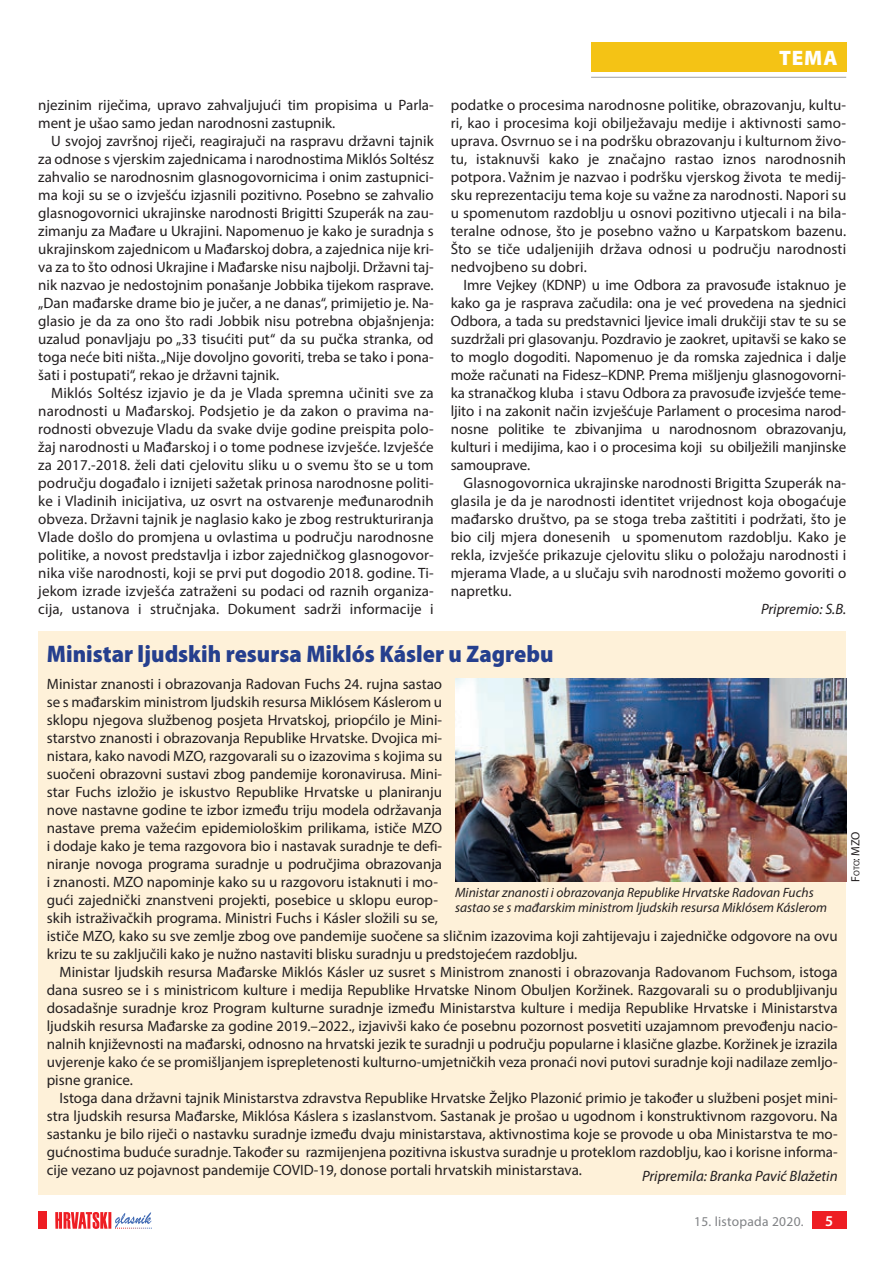
<style>
.page{position:relative;width:893px;height:1263px;background:#fff}
.page>*{position:absolute;margin:0;border:0;box-sizing:border-box;transform-origin:0 0}
.t1{font:900 semi-condensed 24px "Myriad Pro";color:#253f8e}
.t2{font:900 21px "Myriad Pro";color:#fff}
.t3{font:15px/18px "Myriad Pro";color:#231f20;text-align:justify}
.t4{font:italic 15px "Myriad Pro";color:#231f20}
.t5{font:600 15px "Myriad Pro";color:#fff}
.t6{font:italic 13.5px/15px "Myriad Pro";color:#231f20}
.t7{font:13.5px "Myriad Pro";letter-spacing:.02em;color:#808285}
.t8{font:12px "Myriad Pro";color:#231f20}
.s1{font-size:8.4px}
</style>
<div class="page">
<div style="left:812px;top:1212px;width:34px;height:17px;background:#ee1d23"></div>
<svg style="left:55px;top:1212px;width:97px;height:17px"></svg>
<div style="left:38px;top:1212px;width:9px;height:17px;background:#ee1d23"></div>
<div style="left:591px;top:43px;width:255px;height:29px;background:#f4c315"></div>
<hr style="left:591px;top:77px;width:255px;height:1px;background:#a8a9ad">
<div style="left:38px;top:631px;width:808px;height:564px;background:#fef1d9"></div>
<img style="left:455px;top:678px;width:391px;height:203px">
<h2 class="t2" style="left:779px;top:44px;width:60px">TEMA</h2>
<p class="t3" style="left:38px;top:96px;width:397px">njezinim riječima, upravo zahvaljujući tim propisima u Parla&shy;ment je ušao samo jedan narodnosni zastupnik.</p>
<p class="t3" style="left:38px;top:132px;width:397px;text-indent:13px">U svojoj završnoj riječi, reagirajuči na raspravu državni tajnik za odnose s vjerskim zajednicama i narodnostima Miklós Soltész zahvalio se narodnosnim glasnogovornicima i onim zastupnici&shy;ma koji su se o izvješću izjasnili pozitivno. Posebno se zahvalio glasnogovornici ukrajinske narodnosti Brigitti Szuperák na zau&shy;zimanju za Mađare u Ukrajini. Napomenuo je kako je suradnja s ukrajinskom zajednicom u Mađarskoj dobra, a zajednica nije kri&shy;va za to što odnosi Ukrajine i Mađarske nisu najbolji. Državni taj&shy;nik nazvao je nedostojnim ponašanje Jobbika tijekom rasprave. „Dan mađarske drame bio je jučer, a ne danas“, primijetio je. Na&shy;glasio je da za ono što radi Jobbik nisu potrebna objašnjenja: uzalud ponavljaju po „33 tisućiti put“ da su pučka stranka, od toga neće biti ništa. „Nije dovoljno govoriti, treba se tako i pona&shy;šati i postupati“, rekao je državni tajnik.</p>
<p class="t3" style="left:38px;top:384px;width:397px;text-indent:13px">Miklós Soltész izjavio je da je Vlada spremna učiniti sve za narodnosti u Mađarskoj. Podsjetio je da zakon o pravima na&shy;rodnosti obvezuje Vladu da svake dvije godine preispita polo&shy;žaj narodnosti u Mađarskoj i o tome podnese izvješće. Izvješće za 2017.-2018. želi dati cjelovitu sliku u o svemu što se u tom području događalo i iznijeti sažetak prinosa narodnosne politi&shy;ke i Vladinih inicijativa, uz osvrt na ostvarenje međunarodnih obveza. Državni tajnik je naglasio kako je zbog restrukturiranja Vlade došlo do promjena u ovlastima u području narodnosne politike, a novost predstavlja i izbor zajedničkog glasnogovor&shy;nika više narodnosti, koji se prvi put dogodio 2018. godine. Ti&shy;jekom izrade izvješća zatraženi su podaci od raznih organiza&shy;cija, ustanova i stručnjaka. Dokument sadrži informacije i</p>
<p class="t3" style="left:451px;top:96px;width:397px">podatke o procesima narodnosne politike, obrazovanju, kultu&shy;ri, kao i procesima koji obilježavaju medije i aktivnosti samo&shy;uprava. Osvrnuo se i na podršku obrazovanju i kulturnom živo&shy;tu, istaknuvši kako je značajno rastao iznos narodnosnih potpora. Važnim je nazvao i podršku vjerskog života te medij&shy;sku reprezentaciju tema koje su važne za narodnosti. Napori su u spomenutom razdoblju u osnovi pozitivno utjecali i na bila&shy;teralne odnose, što je posebno važno u Karpatskom bazenu.<br>Što se tiče udaljenijih država odnosi u području narodnosti nedvojbeno su dobri.</p>
<p class="t3" style="left:451px;top:276px;width:397px;text-indent:13px">Imre Vejkey (KDNP) u ime Odbora za pravosuđe istaknuo je kako ga je rasprava začudila: ona je već provedena na sjednici Odbora, a tada su predstavnici ljevice imali drukčiji stav te su se suzdržali pri glasovanju. Pozdravio je zaokret, upitavši se kako se to moglo dogoditi. Napomenuo je da romska zajednica i dalje može računati na Fidesz–KDNP. Prema mišljenju glasnogovorni&shy;ka stranačkog kluba i stavu Odbora za pravosuđe izvješće teme&shy;ljito i na zakonit način izvješćuje Parlament o procesima narod&shy;nosne politike te zbivanjima u narodnosnom obrazovanju, kulturi i medijima, kao i o procesima koji su obilježili manjinske samouprave.</p>
<p class="t3" style="left:451px;top:474px;width:397px;text-indent:13px">Glasnogovornica ukrajinske narodnosti Brigitta Szuperák na&shy;glasila je da je narodnosti identitet vrijednost koja obogaćuje mađarsko društvo, pa se stoga treba zaštititi i podržati, što je bio cilj mjera donesenih u spomenutom razdoblju. Kako je rekla, izvješće prikazuje cjelovitu sliku o položaju narodnosti i mjerama Vlade, a u slučaju svih narodnosti možemo govoriti o napretku.</p>
<p class="t4" style="left:761px;top:600px;width:87px">Pripremio: S.B.</p>
<h1 class="t1" style="left:47px;top:638px;width:508px">Ministar ljudskih resursa Miklós Kásler u Zagrebu</h1>
<p class="t3" style="left:47px;top:674px;width:792px;text-align:left">Ministar znanosti i obrazovanja Radovan Fuchs 24. rujna sastao<br>se s mađarskim ministrom ljudskih resursa Miklósem Káslerom u<br>sklopu njegova službenog posjeta Hrvatskoj, priopćilo je Mini-<br>starstvo znanosti i obrazovanja Republike Hrvatske. Dvojica mi-<br>nistara, kako navodi MZO, razgovarali su o izazovima s kojima su<br>suočeni obrazovni sustavi zbog pandemije koronavirusa. Mini-<br>star Fuchs izložio je iskustvo Republike Hrvatske u planiranju<br>nove nastavne godine te izbor između triju modela održavanja<br>nastave prema važećim epidemiološkim prilikama, ističe MZO<br>i dodaje kako je tema razgovora bio i nastavak suradnje te defi-<br>niranje novoga programa suradnje u područjima obrazovanja<br>i znanosti. MZO napominje kako su u razgovoru istaknuti i mo-<br>gući zajednički znanstveni projekti, posebice u sklopu europ-<br>skih istraživačkih programa. Ministri Fuchs i Kásler složili su se,<br>ističe MZO, kako su sve zemlje zbog ove pandemije suočene sa sličnim izazovima koji zahtijevaju i zajedničke odgovore na ovu krizu te su zaključili kako je nužno nastaviti blisku suradnju u predstojećem razdoblju.</p>
<p class="t3" style="left:47px;top:962px;width:792px;text-indent:13px">Ministar ljudskih resursa Mađarske Miklós Kásler uz susret s Ministrom znanosti i obrazovanja Radovanom Fuchsom, istoga dana susreo se i s ministricom kulture i medija Republike Hrvatske Ninom Obuljen Koržinek. Razgovarali su o produbljivanju dosadašnje suradnje kroz Program kulturne suradnje između Ministarstva kulture i medija Republike Hrvatske i Ministarstva ljudskih resursa Mađarske za godine 2019.–2022., izjavivši kako će posebnu pozornost posvetiti uzajamnom prevođenju nacio&shy;nalnih književnosti na mađarski, odnosno na hrvatski jezik te suradnji u području popularne i klasične glazbe. Koržinek je izrazila uvjerenje kako će se promišljanjem isprepletenosti kulturno-umjetničkih veza pronaći novi putovi suradnje koji nadilaze zemljo&shy;pisne granice.</p>
<p class="t3" style="left:47px;top:1088px;width:792px;text-indent:13px">Istoga dana državni tajnik Ministarstva zdravstva Republike Hrvatske Željko Plazonić primio je također u službeni posjet mini&shy;stra ljudskih resursa Mađarske, Miklósa Káslera s izaslanstvom. Sastanak je prošao u ugodnom i konstruktivnom razgovoru. Na sastanku je bilo riječi o nastavku suradnje između dvaju ministarstava, aktivnostima koje se provode u oba Ministarstva te mo&shy;gućnostima buduće suradnje. Također su razmijenjena pozitivna iskustva suradnje u proteklom razdoblju, kao i korisne informa&shy;cije vezano uz pojavnost pandemije COVID-19, donose portali hrvatskih ministarstava.</p>
<p class="t8" style="left:848px;top:882px;width:51px;rotate:-90deg">F<span class="s1">oto</span>: MZO</p>
<p class="t6" style="left:455px;top:884px;width:373px">Ministar znanosti i obrazovanja Republike Hrvatske Radovan Fuchs sastao se s mađarskim ministrom ljudskih resursa Miklósem Káslerom</p>
<p class="t4" style="left:642px;top:1166px;width:197px">Pripremila: Branka Pavić Blažetin</p>
<p class="t7" style="left:694px;top:1213px;width:111px">15. listopada 2020.</p>
<p class="t5" style="left:825px;top:1211px;width:10px">5</p>
</div>
